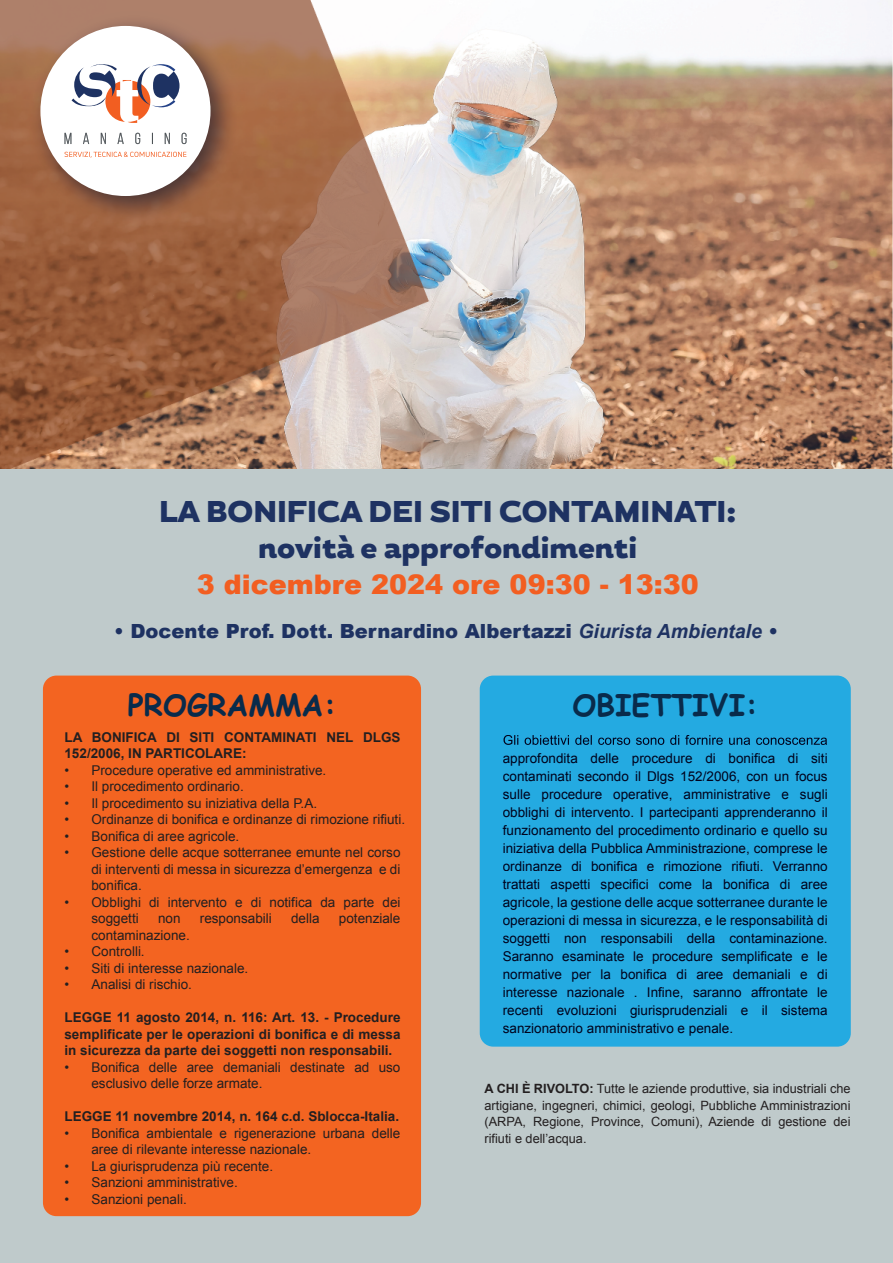
<style>
.page{position:relative;width:893px;height:1263px;background:#fff}
.page>*{position:absolute;margin:0;border:0;box-sizing:border-box;transform-origin:0 0}
.t1{font:900 30px/36px "Magallanes";color:#1e3262;text-align:center}
.t2{font:700 30px "Comic Sans MS";color:#092b4b}
.t3{font:900 27px "Arial";color:#f25e21}
.t4{font:900 19.5px "Arial";color:#1e3262}
.t5{font:13.5px/18px "Arial";color:#00031d;text-align:justify}
.t6{font:13.5px/16.5px "Arial";color:#231f20}
.t7{font:700 13.5px/16.5px "Arial";color:#231f20}
.t8{font:12.75px/16.5px "Arial";color:#231f20;text-align:justify}
.s1{font-weight:700;font-style:italic}
.s2{font-weight:700}
</style>
<div class="page">
<img style="left:0;top:0;width:892px;height:470px">
<div style="left:0;top:470px;width:892px;height:793px;background:#bfcacb"></div>
<img style="left:23px;top:9px;width:222px;height:221px">
<div style="left:40px;top:26px;width:171px;height:170px;background:#fff;border-radius:50%"></div>
<svg style="left:72px;top:64px;width:107px;height:59px"></svg>
<svg style="left:64px;top:133px;width:7px;height:11px"></svg>
<svg style="left:83px;top:133px;width:6px;height:11px"></svg>
<svg style="left:101px;top:133px;width:5px;height:11px"></svg>
<svg style="left:117px;top:133px;width:7px;height:11px"></svg>
<svg style="left:135px;top:133px;width:5px;height:11px"></svg>
<svg style="left:165px;top:133px;width:5px;height:11px"></svg>
<svg style="left:182px;top:133px;width:5px;height:11px"></svg>
<svg style="left:65px;top:152px;width:121px;height:6px"></svg>
<div style="left:43px;top:675px;width:378px;height:541px;background:#f36421;border-radius:14px"></div>
<div style="left:480px;top:675px;width:371px;height:372px;background:#24aae1;border-radius:14px"></div>
<svg style="left:503px;top:735px;width:324px;height:10px"></svg>
<h1 class="t1" style="left:159px;top:495px;width:579px">LA BONIFICA DEI SITI CONTAMINATI: novità e approfondimenti</h1>
<h2 class="t3" style="left:197px;top:565px;width:503px">3 dicembre 2024 ore 09:30 - 13:30</h2>
<h3 class="t4" style="left:114px;top:617px;width:665px">• Docente Prof. Dott. Bernardino Albertazzi <span class="s1">Giurista Ambientale</span> •</h3>
<h1 class="t2" style="left:128px;top:683px;width:210px">PROGRAMMA:</h1>
<p class="t7" style="left:64px;top:729px;width:338px">LA BONIFICA DI SITI CONTAMINATI NEL DLGS<br>152/2006, IN PARTICOLARE:</p>
<p class="t6" style="left:64px;top:762px;width:263px">• Procedure operative ed amministrative.</p>
<p class="t6" style="left:64px;top:778px;width:181px">• Il procedimento ordinario.</p>
<p class="t6" style="left:64px;top:795px;width:254px">• Il procedimento su iniziativa della P.A.</p>
<p class="t6" style="left:64px;top:811px;width:342px">• Ordinanze di bonifica e ordinanze di rimozione rifiuti.</p>
<p class="t6" style="left:64px;top:828px;width:176px">• Bonifica di aree agricole.</p>
<p class="t6" style="left:91px;top:844px;width:310px;text-align:justify;text-indent:-27px">• Gestione delle acque sotterranee emunte nel corso di interventi di messa in sicurezza d’emergenza e di bonifica.</p>
<p class="t6" style="left:91px;top:894px;width:310px;text-indent:-27px">• Obblighi di intervento e di notifica da parte dei soggetti</p>
<p class="t6" style="left:158px;top:910px;width:24px">non</p>
<p class="t6" style="left:200px;top:910px;width:74px">responsabili</p>
<p class="t6" style="left:291px;top:910px;width:30px">della</p>
<p class="t6" style="left:339px;top:910px;width:63px">potenziale</p>
<p class="t6" style="left:91px;top:927px;width:100px">contaminazione.</p>
<p class="t6" style="left:64px;top:943px;width:82px">• Controlli.</p>
<p class="t6" style="left:64px;top:960px;width:185px">• Siti di interesse nazionale.</p>
<p class="t6" style="left:64px;top:976px;width:129px">• Analisi di rischio.</p>
<p class="t7" style="left:64px;top:1010px;width:338px;text-align:justify">LEGGE 11 agosto 2014, n. 116: Art. 13. - Procedure semplificate per le operazioni di bonifica e di messa in sicurezza da parte dei soggetti non responsabili.</p>
<p class="t6" style="left:91px;top:1059px;width:310px;text-indent:-27px">• Bonifica delle aree demaniali destinate ad uso esclusivo delle forze armate.</p>
<p class="t7" style="left:64px;top:1109px;width:336px">LEGGE 11 novembre 2014, n. 164 c.d. Sblocca-Italia.</p>
<p class="t6" style="left:91px;top:1125px;width:310px;text-indent:-27px">• Bonifica ambientale e rigenerazione urbana delle aree di rilevante interesse nazionale.</p>
<p class="t6" style="left:64px;top:1158px;width:210px">• La giurisprudenza più recente.</p>
<p class="t6" style="left:64px;top:1174px;width:175px">• Sanzioni amministrative.</p>
<p class="t6" style="left:64px;top:1191px;width:124px">• Sanzioni penali.</p>
<h1 class="t2" style="left:572px;top:683px;width:187px">OBIETTIVI:</h1>
<p class="t5" style="left:503px;top:749px;width:326px">approfondita delle procedure di bonifica di siti contaminati secondo il Dlgs 152/2006, con un focus sulle procedure operative, amministrative e sugli obblighi di intervento. I partecipanti apprenderanno il funzionamento del procedimento ordinario e quello su iniziativa della Pubblica Amministrazione, comprese le ordinanze di bonifica e rimozione rifiuti. Verranno trattati aspetti specifici come la bonifica di aree agricole, la gestione delle acque sotterranee durante le operazioni di messa in sicurezza, e le responsabilità di soggetti non responsabili della contaminazione.<br>Saranno esaminate le procedure semplificate e le normative per la bonifica di aree demaniali e di interesse nazionale . Infine, saranno affrontate le recenti evoluzioni giurisprudenziali e il sistema sanzionatorio amministrativo e penale.</p>
<p class="t8" style="left:484px;top:1081px;width:367px"><span class="s2">A CHI È RIVOLTO:</span> Tutte le aziende produttive, sia industriali che artigiane, ingegneri, chimici, geologi, Pubbliche Amministrazioni (ARPA, Regione, Province, Comuni), Aziende di gestione dei rifiuti e dell’acqua.</p>
</div>
